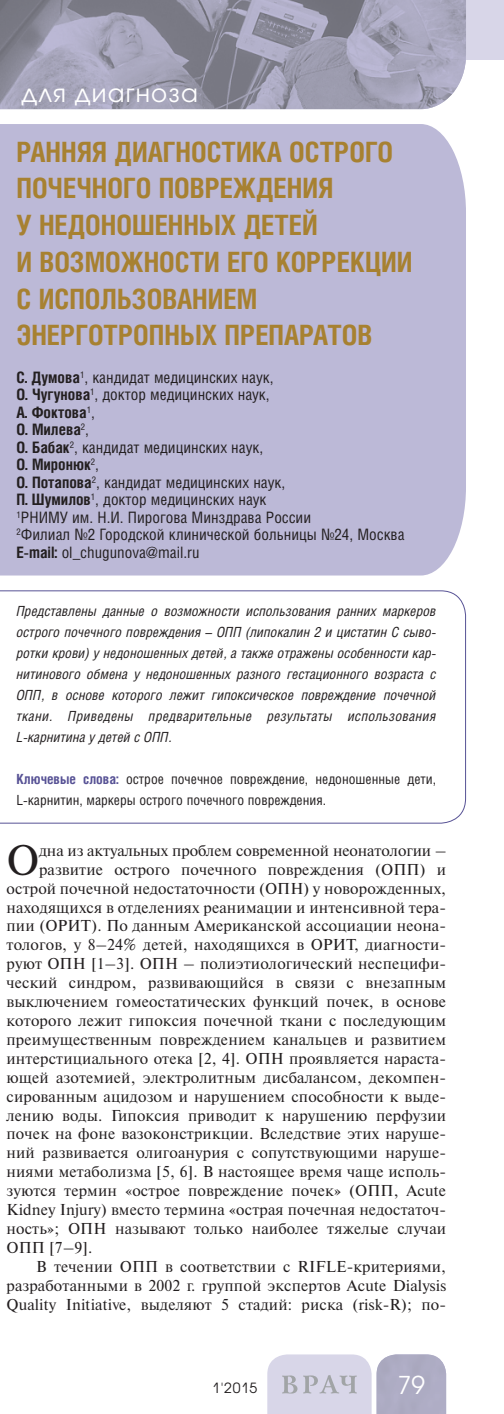
<style>
.page{position:relative;width:504px;height:1414px;background:#fff}
.page>*{position:absolute;margin:0;border:0;box-sizing:border-box;transform-origin:0 0}
.t1{font:42.7px "Newton C";color:#231f20}
.t2{font:700 28px/36.8px "Helios Cond";color:#a78131}
.t3{font:24.5px "Avant Garde Gothic C";letter-spacing:.05em;color:#fff}
.t4{font:15.75px "Newton C";letter-spacing:.01em;color:#231f20}
.t5{font:15.75px/17.5px "Helios Cond";color:#231f20}
.t6{font:italic 14px/21px "Helios Cond";letter-spacing:.02em;color:#231f20;text-align:justify}
.t7{font:14px/21px "Helios Cond";color:#231f20}
.t8{font:14px "Avant Garde Gothic C";color:#231f20}
.s1{font-weight:700}
.s2{font-weight:700;color:#575295}
</style>
<div class="page">
<svg style="left:267px;top:1354px;width:179px;height:60px;background:#c8c6d8"></svg>
<div style="left:0;top:0;width:503px;height:60px;background:#d8d6e8"></div>
<svg style="left:0;top:0;width:420px;height:109px;background:#9897aa"></svg>
<img style="left:420px;top:0;width:45px;height:109px">
<div style="left:0;top:124px;width:465px;height:451px;background:#bcb9d7"></div>
<svg style="left:0;top:590px;width:466px;height:234px"></svg>
<h3 class="t3" style="left:21px;top:81px;width:178px">для диагноза</h3>
<h2 class="t2" style="left:16px;top:136px;width:397px">РАННЯЯ ДИАГНОСТИКА ОСТРОГО<br>ПОЧЕЧНОГО ПОВРЕЖДЕНИЯ<br>У НЕДОНОШЕННЫХ ДЕТЕЙ<br>И ВОЗМОЖНОСТИ ЕГО КОРРЕКЦИИ<br>С ИСПОЛЬЗОВАНИЕМ<br>ЭНЕРГОТРОПНЫХ ПРЕПАРАТОВ</h2>
<p class="t5" style="left:16px;top:370px;width:389px"><span class="s1">С. Думова</span><sup>1</sup>, кандидат медицинских наук,<br><span class="s1">О. Чугунова</span><sup>1</sup>, доктор медицинских наук,<br><span class="s1">А. Фоктова</span><sup>1</sup>,<br><span class="s1">О. Милева</span><sup>2</sup>,<br><span class="s1">О. Бабак</span><sup>2</sup>, кандидат медицинских наук,<br><span class="s1">О. Миронюк</span><sup>2</sup>,<br><span class="s1">О. Потапова</span><sup>2</sup>, кандидат медицинских наук,<br><span class="s1">П. Шумилов</span><sup>1</sup>, доктор медицинских наук<br><sup>1</sup>РНИМУ им. Н.И. Пирогова Минздрава России<br><sup>2</sup>Филиал №2 Городской клинической больницы №24, Москва <span class="s1">E-mail:</span> ol_chugunova@mail.ru</p>
<p class="t6" style="left:16px;top:602px;width:421px">Представлены данные о возможности использования ранних маркеров острого почечного повреждения – ОПП (липокалин 2 и цистатин С сыво&shy;ротки крови) у недоношенных детей, а также отражены особенности кар&shy;нитинового обмена у недоношенных разного гестационного возраста с ОПП, в основе которого лежит гипоксическое повреждение почечной ткани. Приведены предварительные результаты использования L-карнитина у детей с ОПП.</p>
<p class="t7" style="left:16px;top:770px;width:421px"><span class="s2">Ключевые слова:</span> острое почечное повреждение, недоношенные дети,<br>L-карнитин, маркеры острого почечного повреждения.</p>
<h1 class="t1" style="left:7px;top:844px;width:34px">О</h1>
<p class="t4" style="left:39px;top:845px;width:408px">дна из актуальных проблем современной неонатологии –</p>
<p class="t4" style="left:39px;top:863px;width:408px">развитие острого почечного повреждения (ОПП) и</p>
<p class="t4" style="left:7px;top:882px;width:441px">острой почечной недостаточности (ОПН) у новорожденных,</p>
<p class="t4" style="left:7px;top:901px;width:441px">находящихся в отделениях реанимации и интенсивной тера-</p>
<p class="t4" style="left:7px;top:920px;width:441px">пии (ОРИТ). По данным Американской ассоциации неона-</p>
<p class="t4" style="left:7px;top:939px;width:441px">тологов, у 8–24% детей, находящихся в ОРИТ, диагности-</p>
<p class="t4" style="left:7px;top:958px;width:441px">руют ОПН [1–3]. ОПН – полиэтиологический неспецифи-</p>
<p class="t4" style="left:7px;top:977px;width:441px">ческий синдром, развивающийся в связи с внезапным</p>
<p class="t4" style="left:7px;top:996px;width:441px">выключением гомеостатических функций почек, в основе</p>
<p class="t4" style="left:7px;top:1015px;width:441px">которого лежит гипоксия почечной ткани с последующим</p>
<p class="t4" style="left:7px;top:1034px;width:441px">преимущественным повреждением канальцев и развитием</p>
<p class="t4" style="left:7px;top:1052px;width:441px">интерстициального отека [2, 4]. ОПН проявляется нараста-</p>
<p class="t4" style="left:7px;top:1071px;width:441px">ющей азотемией, электролитным дисбалансом, декомпен-</p>
<p class="t4" style="left:7px;top:1090px;width:441px">сированным ацидозом и нарушением способности к выде-</p>
<p class="t4" style="left:7px;top:1109px;width:441px">лению воды. Гипоксия приводит к нарушению перфузии</p>
<p class="t4" style="left:7px;top:1128px;width:441px">почек на фоне вазоконстрикции. Вследствие этих наруше-</p>
<p class="t4" style="left:7px;top:1147px;width:441px">ний развивается олигоанурия с сопутствующими наруше-</p>
<p class="t4" style="left:7px;top:1166px;width:441px">ниями метаболизма [5, 6]. В настоящее время чаще исполь-</p>
<p class="t4" style="left:7px;top:1185px;width:441px">зуются термин «острое повреждение почек» (ОПП, Acute</p>
<p class="t4" style="left:7px;top:1204px;width:441px">Kidney Injury) вместо термина «острая почечная недостаточ-</p>
<p class="t4" style="left:7px;top:1223px;width:441px">ность»; ОПН называют только наиболее тяжелые случаи</p>
<p class="t4" style="left:7px;top:1241px;width:87px">ОПП [7–9].</p>
<p class="t4" style="left:36px;top:1260px;width:411px">В течении ОПП в соответствии с RIFLE-критериями,</p>
<p class="t4" style="left:7px;top:1279px;width:441px">разработанными в 2002 г. группой экспертов Acute Dialysis</p>
<p class="t4" style="left:7px;top:1298px;width:441px">Quality Initiative, выделяют 5 стадий: риска (risk-R); по-</p>
<p class="t8" style="left:212px;top:1381px;width:47px">1'2015</p>
<h3 class="t3" style="left:397px;top:1373px;width:29px">79</h3>
</div>
